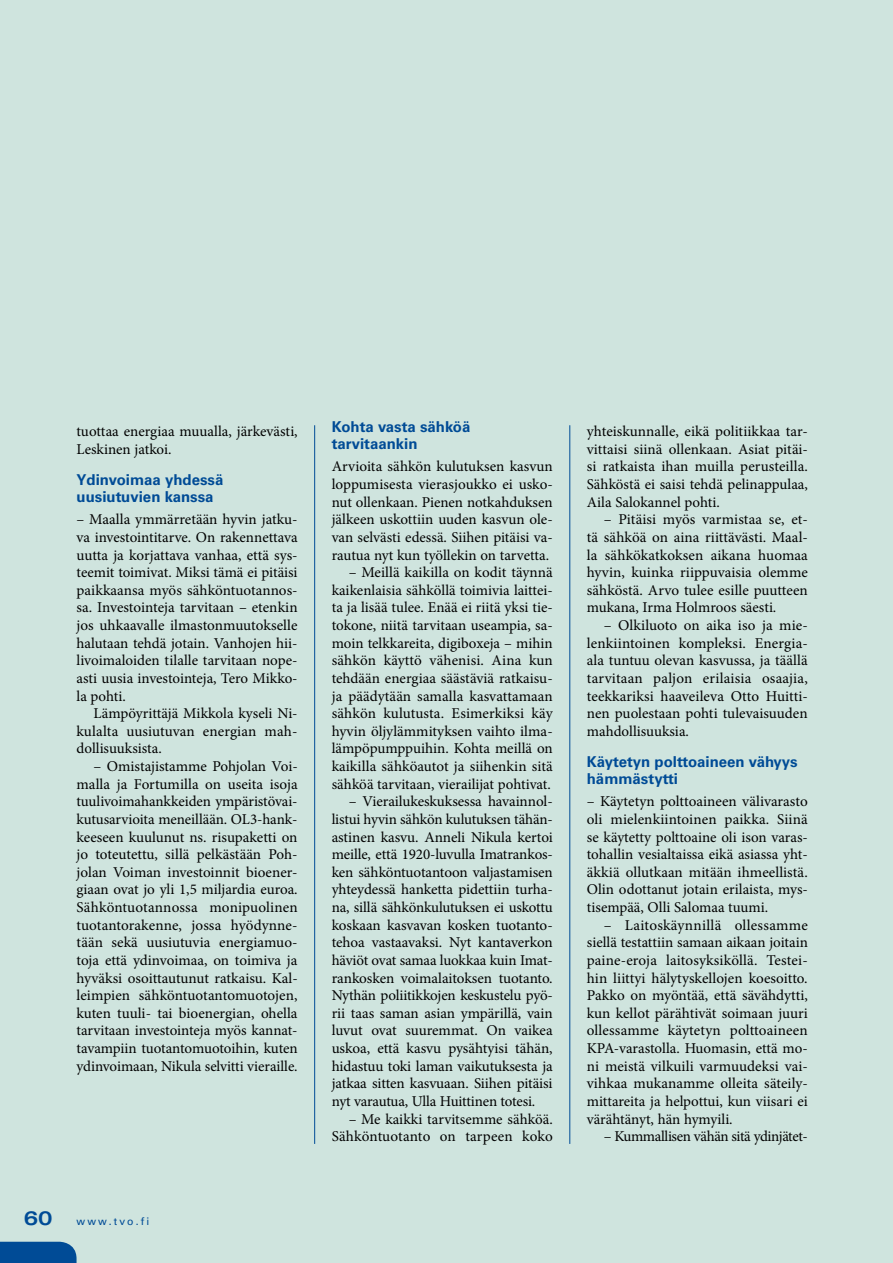
<style>
.page{position:relative;width:893px;height:1263px;background:#cfe4de}
.page>*{position:absolute;margin:0;border:0;box-sizing:border-box;transform-origin:0 0}
.t1{font:15px/17.7px "Minion Pro";color:#000;text-align:justify}
.t2{font:700 15px/17.7px "Univers LT Std";color:#004b96}
.t3{font:15px "Minion Pro";letter-spacing:-.025em;color:#000}
.t4{font:10.5px "Univers LT Std";letter-spacing:.2em;color:#004b96}
.s1{font-weight:700;font-stretch:expanded;font-size:19.5px}
</style>
<div class="page">
<hr style="left:314px;top:425px;width:1px;height:719px;background:#004b96">
<hr style="left:569px;top:425px;width:1px;height:719px;background:#004b96">
<div style="left:0;top:1242px;width:77px;height:21px;background:#004b96"></div>
<p class="t1" style="left:77px;top:423px;width:223px">tuottaa energiaa muualla, järkevästi,<br>Leskinen jatkoi.</p>
<p class="t2" style="left:77px;top:470px;width:148px">Ydinvoimaa yhdessä uusiutuvien kanssa</p>
<p class="t1" style="left:77px;top:511px;width:223px">– Maalla ymmärretään hyvin jatku&shy;va investointitarve. On rakennettava uutta ja korjattava vanhaa, että sys&shy;teemit toimivat. Miksi tämä ei pitäisi paikkaansa myös sähköntuotannos&shy;sa. Investointeja tarvitaan – etenkin jos uhkaavalle ilmastonmuutokselle halutaan tehdä jotain. Vanhojen hii&shy;livoimaloiden tilalle tarvitaan nope&shy;asti uusia investointeja, Tero Mikko&shy;la pohti.</p>
<p class="t1" style="left:77px;top:705px;width:223px;text-indent:17px">Lämpöyrittäjä Mikkola kyseli Ni&shy;kulalta uusiutuvan energian mah&shy;dollisuuksista.</p>
<p class="t1" style="left:77px;top:757px;width:223px;text-indent:17px">– Omistajistamme Pohjolan Voi&shy;malla ja Fortumilla on useita isoja tuulivoimahankkeiden ympäristövai&shy;kutusarvioita meneillään. OL3-hank&shy;keeseen kuulunut ns. risupaketti on jo toteutettu, sillä pelkästään Poh&shy;jolan Voiman investoinnit bioener&shy;giaan ovat jo yli 1,5 miljardia euroa.<br>Sähköntuotannossa monipuolinen tuotantorakenne, jossa hyödynne&shy;tään sekä uusiutuvia energiamuo&shy;toja että ydinvoimaa, on toimiva ja hyväksi osoittautunut ratkaisu. Kal&shy;leimpien sähköntuotantomuotojen, kuten tuuli- tai bioenergian, ohella tarvitaan investointeja myös kannat&shy;tavampiin tuotantomuotoihin, kuten ydinvoimaan, Nikula selvitti vieraille.</p>
<p class="t4" style="left:24px;top:1215px;width:127px"><span class="s1">60</span> www.tvo.fi</p>
<p class="t2" style="left:332px;top:418px;width:140px">Kohta vasta sähköä tarvitaankin</p>
<p class="t1" style="left:332px;top:458px;width:223px">Arvioita sähkön kulutuksen kasvun loppumisesta vierasjoukko ei usko&shy;nut ollenkaan. Pienen notkahduksen jälkeen uskottiin uuden kasvun ole&shy;van selvästi edessä. Siihen pitäisi va&shy;rautua nyt kun työllekin on tarvetta.</p>
<p class="t1" style="left:332px;top:563px;width:223px;text-indent:17px">– Meillä kaikilla on kodit täynnä kaikenlaisia sähköllä toimivia laittei&shy;ta ja lisää tulee. Enää ei riitä yksi tie&shy;tokone, niitä tarvitaan useampia, sa&shy;moin telkkareita, digiboxeja – mihin sähkön käyttö vähenisi. Aina kun tehdään energiaa säästäviä ratkaisu&shy;ja päädytään samalla kasvattamaan sähkön kulutusta. Esimerkiksi käy hyvin öljylämmityksen vaihto ilma&shy;lämpöpumppuihin. Kohta meillä on kaikilla sähköautot ja siihenkin sitä sähköä tarvitaan, vierailijat pohtivat.</p>
<p class="t1" style="left:332px;top:793px;width:223px;text-indent:17px">– Vierailukeskuksessa havainnol&shy;listui hyvin sähkön kulutuksen tähän&shy;astinen kasvu. Anneli Nikula kertoi meille, että 1920-luvulla Imatrankos&shy;ken sähköntuotantoon valjastamisen yhteydessä hanketta pidettiin turha&shy;na, sillä sähkönkulutuksen ei uskottu koskaan kasvavan kosken tuotanto&shy;tehoa vastaavaksi. Nyt kantaverkon häviöt ovat samaa luokkaa kuin Imat&shy;rankosken voimalaitoksen tuotanto.<br>Nythän poliitikkojen keskustelu pyö&shy;rii taas saman asian ympärillä, vain luvut ovat suuremmat. On vaikea uskoa, että kasvu pysähtyisi tähän, hidastuu toki laman vaikutuksesta ja jatkaa sitten kasvuaan. Siihen pitäisi nyt varautua, Ulla Huittinen totesi.</p>
<p class="t1" style="left:332px;top:1110px;width:223px;text-align:right">– Me kaikki tarvitsemme sähköä.<br>Sähköntuotanto on tarpeen koko</p>
<p class="t1" style="left:587px;top:423px;width:223px">yhteiskunnalle, eikä politiikkaa tar&shy;vittaisi siinä ollenkaan. Asiat pitäi&shy;si ratkaista ihan muilla perusteilla.<br>Sähköstä ei saisi tehdä pelinappulaa, Aila Salokannel pohti.</p>
<p class="t1" style="left:587px;top:511px;width:223px;text-indent:17px">– Pitäisi myös varmistaa se, et&shy;tä sähköä on aina riittävästi. Maal&shy;la sähkökatkoksen aikana huomaa hyvin, kuinka riippuvaisia olemme sähköstä. Arvo tulee esille puutteen mukana, Irma Holmroos säesti.</p>
<p class="t1" style="left:587px;top:616px;width:223px;text-indent:17px">– Olkiluoto on aika iso ja mie&shy;lenkiintoinen kompleksi. Energia&shy;ala tuntuu olevan kasvussa, ja täällä tarvitaan paljon erilaisia osaajia, teekkariksi haaveileva Otto Huitti&shy;nen puolestaan pohti tulevaisuuden mahdollisuuksia.</p>
<p class="t2" style="left:587px;top:752px;width:212px">Käytetyn polttoaineen vähyys hämmästytti</p>
<p class="t1" style="left:587px;top:793px;width:223px">– Käytetyn polttoaineen välivarasto oli mielenkiintoinen paikka. Siinä se käytetty polttoaine oli ison varas&shy;tohallin vesialtaissa eikä asiassa yht&shy;äkkiä ollutkaan mitään ihmeellistä.<br>Olin odottanut jotain erilaista, mys&shy;tisempää, Olli Salomaa tuumi.</p>
<p class="t1" style="left:587px;top:916px;width:223px;text-indent:17px">– Laitoskäynnillä ollessamme siellä testattiin samaan aikaan joitain paine-eroja laitosyksiköllä. Testei&shy;hin liittyi hälytyskellojen koesoitto.<br>Pakko on myöntää, että sävähdytti, kun kellot pärähtivät soimaan juuri ollessamme käytetyn polttoaineen KPA-varastolla. Huomasin, että mo&shy;ni meistä vilkuili varmuudeksi vai&shy;vihkaa mukanamme olleita säteily&shy;mittareita ja helpottui, kun viisari ei värähtänyt, hän hymyili.</p>
<p class="t3" style="left:604px;top:1126px;width:206px">– Kummallisen vähän sitä ydinjätet-</p>
</div>
